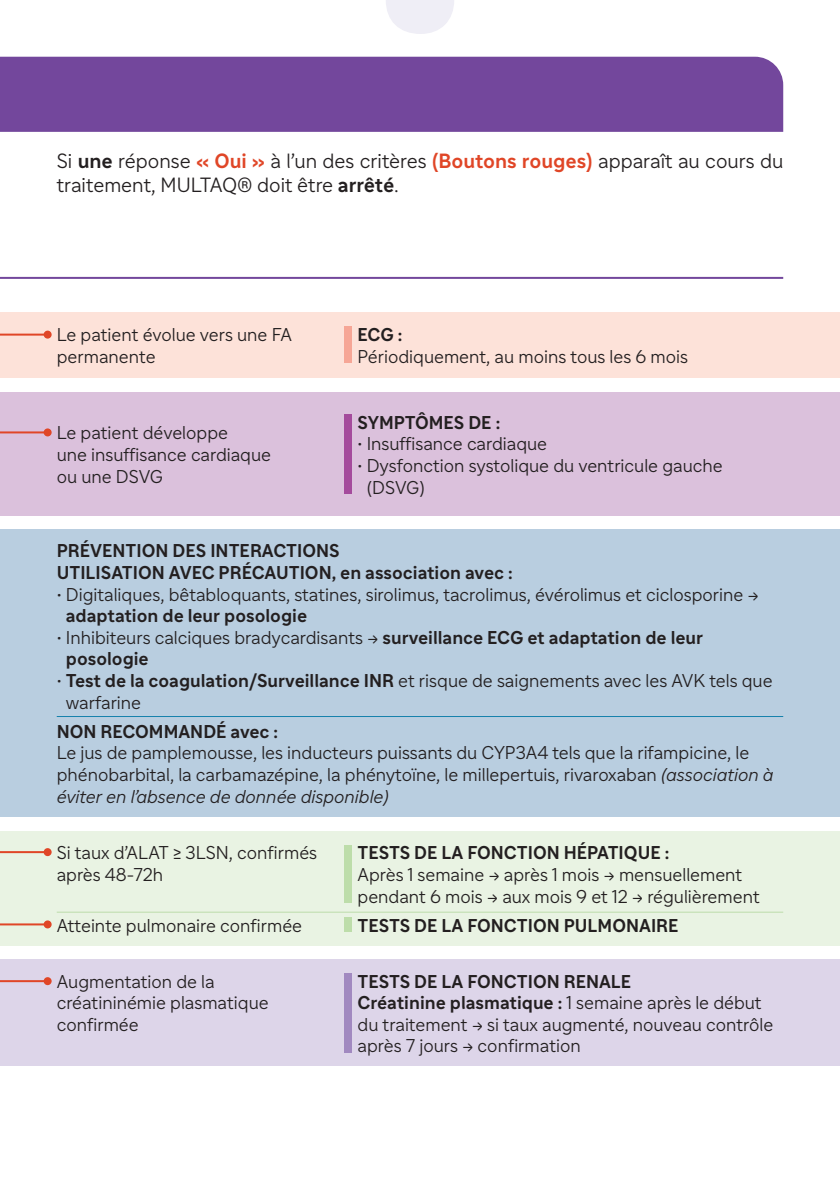
<style>
.page{position:relative;width:840px;height:1191px;background:#fff}
.page>*{position:absolute;margin:0;border:0;box-sizing:border-box;transform-origin:0 0}
.t1{font:300 20px/24px "Sanofi Sans 6";color:#231f20}
.t2{font:300 18px/21.6px "Sanofi Sans 6";color:#231f20}
.t3{font:700 18px/21.6px "Sanofi Sans 6";color:#231f20}
.s1{font-weight:700}
.s2{font-weight:700;color:#e04627}
.s3{font-weight:300}
.s4{font-style:italic}
</style>
<div class="page">
<div style="left:0;top:312px;width:839px;height:65px;background:#fde2d9"></div>
<div style="left:344px;top:326px;width:7px;height:36px;background:#f6a696"></div>
<div style="left:0;top:392px;width:839px;height:123px;background:#dbc1dc"></div>
<div style="left:0;top:529px;width:839px;height:287px;background:#b9cee0"></div>
<div style="left:0;top:831px;width:839px;height:114px;background:#e9f3e3"></div>
<div style="left:0;top:959px;width:839px;height:107px;background:#ddd5e9"></div>
<div style="left:0;top:57px;width:782px;height:75px;background:#73479c"></div>
<hr style="left:0;top:333px;width:48px;height:2px;background:#e04627">
<div style="left:44px;top:330px;width:8px;height:8px;background:#e04627;border-radius:50%"></div>
<hr style="left:0;top:431px;width:48px;height:2px;background:#e04627">
<div style="left:44px;top:428px;width:8px;height:8px;background:#e04627;border-radius:50%"></div>
<hr style="left:0;top:851px;width:48px;height:2px;background:#e04627">
<div style="left:44px;top:848px;width:8px;height:8px;background:#e04627;border-radius:50%"></div>
<hr style="left:0;top:923px;width:48px;height:2px;background:#e04627">
<div style="left:44px;top:920px;width:8px;height:8px;background:#e04627;border-radius:50%"></div>
<hr style="left:0;top:980px;width:48px;height:2px;background:#e04627">
<div style="left:44px;top:977px;width:8px;height:8px;background:#e04627;border-radius:50%"></div>
<hr style="left:0;top:277px;width:782px;height:2px;background:#73479c">
<div style="left:344px;top:414px;width:7px;height:79px;background:#a44b9c"></div>
<div style="left:344px;top:845px;width:7px;height:57px;background:#bdddaa"></div>
<div style="left:344px;top:973px;width:7px;height:79px;background:#a189c0"></div>
<div style="left:344px;top:917px;width:7px;height:14px;background:#bdddaa"></div>
<svg style="left:386px;top:0;width:68px;height:34px"></svg>
<hr style="left:57px;top:716px;width:725px;height:1px;background:#1682ac">
<hr style="left:57px;top:911px;width:725px;height:1px;background:#bdddaa">
<p class="t1" style="left:57px;top:148px;width:727px">Si <span class="s1">une</span> réponse <span class="s2">« Oui »</span> à l’un des critères <span class="s2">(Boutons rouges)</span> apparaît au cours du traitement, MULTAQ® doit être <span class="s1">arrêté</span>.</p>
<p class="t2" style="left:57px;top:323px;width:236px">Le patient évolue vers une FA permanente</p>
<p class="t2" style="left:57px;top:422px;width:216px">Le patient développe<br>une insuffisance cardiaque ou une DSVG</p>
<p class="t3" style="left:357px;top:324px;width:46px">ECG :</p>
<p class="t2" style="left:357px;top:345px;width:332px">Périodiquement, au moins tous les 6 mois</p>
<p class="t3" style="left:357px;top:411px;width:144px">SYMPTÔMES DE :</p>
<p class="t2" style="left:357px;top:433px;width:191px">• Insuffisance cardiaque</p>
<p class="t2" style="left:366px;top:454px;width:357px;text-indent:-9px">• Dysfonction systolique du ventricule gauche (DSVG)</p>
<p class="t3" style="left:57px;top:540px;width:457px">PRÉVENTION DES INTERACTIONS<br>UTILISATION AVEC PRÉCAUTION, en association avec :</p>
<p class="t2" style="left:57px;top:583px;width:703px">• Digitaliques, bêtabloquants, statines, sirolimus, tacrolimus, évérolimus et ciclosporine →</p>
<p class="t3" style="left:66px;top:605px;width:243px">adaptation de leur posologie</p>
<p class="t3" style="left:66px;top:626px;width:638px;text-indent:-9px"><span class="s3">• Inhibiteurs calciques bradycardisants →</span> surveillance ECG et adaptation de leur posologie</p>
<p class="t2" style="left:66px;top:669px;width:707px;text-indent:-9px">• <span class="s1">Test de la coagulation/Surveillance INR</span> et risque de saignements avec les AVK tels que warfarine</p>
<p class="t3" style="left:57px;top:720px;width:223px">NON RECOMMANDÉ avec :</p>
<p class="t2" style="left:57px;top:742px;width:718px">Le jus de pamplemousse, les inducteurs puissants du CYP3A4 tels que la rifampicine, le phénobarbital, la carbamazépine, la phénytoïne, le millepertuis, rivaroxaban <span class="s4">(association à éviter en l’absence de donnée disponible)</span></p>
<p class="t2" style="left:57px;top:842px;width:262px">Si taux d’ALAT ≥ 3LSN, confirmés après 48-72h</p>
<p class="t2" style="left:57px;top:914px;width:247px">Atteinte pulmonaire confirmée</p>
<p class="t2" style="left:57px;top:970px;width:213px">Augmentation de la créatininémie plasmatique confirmée</p>
<p class="t3" style="left:357px;top:842px;width:313px">TESTS DE LA FONCTION HÉPATIQUE :</p>
<p class="t2" style="left:357px;top:863px;width:403px">Après 1 semaine → après 1 mois → mensuellement pendant 6 mois → aux mois 9 et 12 → régulièrement</p>
<p class="t3" style="left:357px;top:914px;width:322px">TESTS DE LA FONCTION PULMONAIRE</p>
<p class="t2" style="left:357px;top:970px;width:417px"><span class="s1">TESTS DE LA FONCTION RENALE<br>Créatinine plasmatique :</span> 1 semaine après le début du traitement → si taux augmenté, nouveau contrôle après 7 jours → confirmation</p>
</div>
